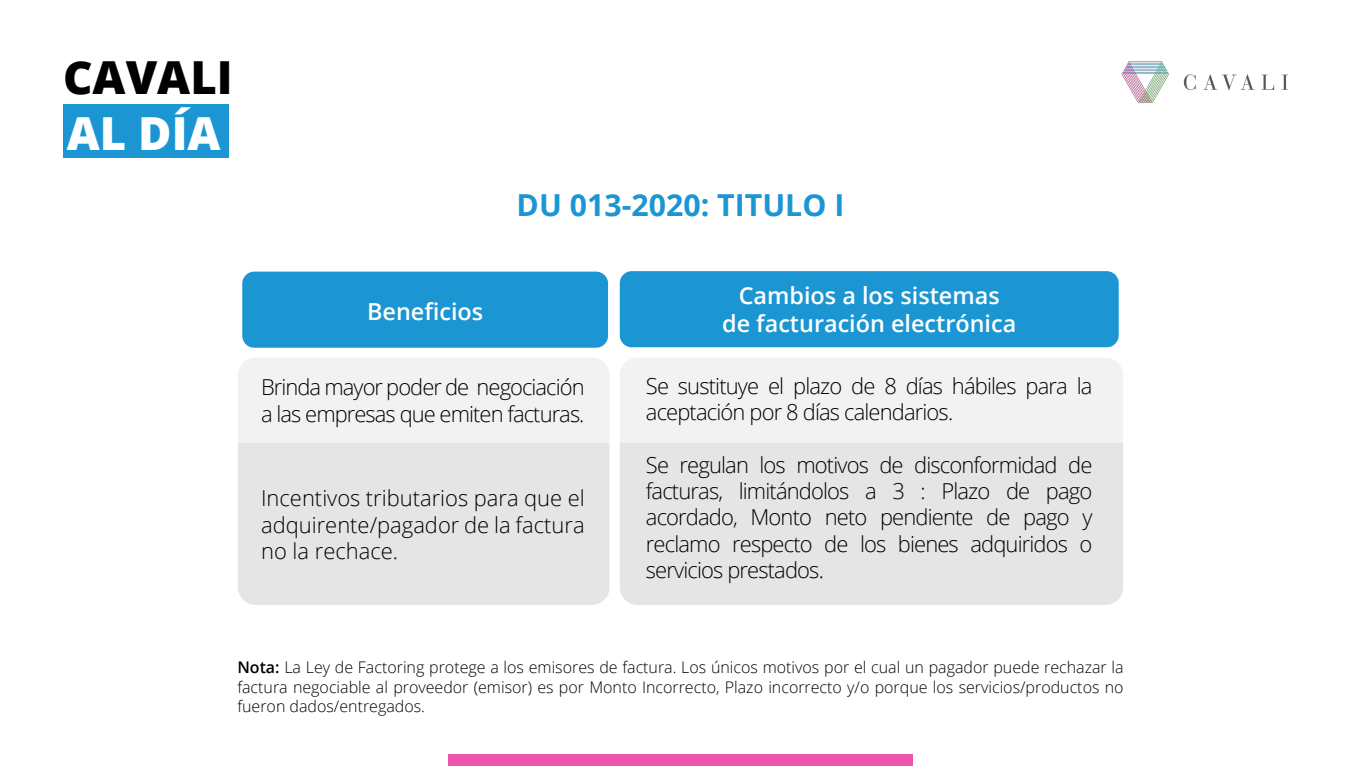
<style>
.page{position:relative;width:1361px;height:766px;background:#fff}
.page>*{position:absolute;margin:0;border:0;box-sizing:border-box;transform-origin:0 0}
.t1{font:800 45.5px "Open Sans";color:#000}
.t2{font:800 45.5px "Open Sans";color:#fff}
.t3{font:700 30.3px "Open Sans";color:#1b96d3}
.t4{font:600 23.4px/28.1px "Open Sans";color:#fff;text-align:center}
.t5{font:300 21.9px/26.3px "Open Sans";letter-spacing:-.04em;color:#000}
.t6{font:300 16px/19.2px "Open Sans";color:#000;text-align:justify}
.s1{font-weight:600}
</style>
<div class="page">
<img style="left:1121px;top:61px;width:167px;height:42px">
<div style="left:63px;top:104px;width:166px;height:53px;background:#1b96d3"></div>
<div style="left:448px;top:754px;width:464px;height:11px;background:#ed56ad"></div>
<div style="left:238px;top:442px;width:371px;height:162px;background:#e5e5e5"></div>
<div style="left:238px;top:358px;width:371px;height:84px;background:#f2f2f2"></div>
<div style="left:620px;top:442px;width:503px;height:162px;background:#e5e5e5"></div>
<div style="left:620px;top:358px;width:503px;height:84px;background:#f2f2f2"></div>
<div style="left:242px;top:271px;width:366px;height:76px;background:#1b96d3;border-radius:12px"></div>
<div style="left:620px;top:271px;width:498px;height:76px;background:#1b96d3;border-radius:12px"></div>
<h1 class="t1" style="left:63px;top:42px;width:171px">CAVALI</h1>
<h1 class="t2" style="left:67px;top:99px;width:155px">AL DÍA</h1>
<p class="t4" style="left:367px;top:297px;width:118px">Beneficios</p>
<h2 class="t3" style="left:517px;top:183px;width:329px">DU 013-2020: TITULO I</h2>
<p class="t4" style="left:722px;top:281px;width:296px">Cambios a los sistemas de facturación electrónica</p>
<p class="t5" style="left:261px;top:373px;width:325px">Brinda mayor poder de negociación a las empresas que emiten facturas.</p>
<p class="t5" style="left:261px;top:484px;width:325px;text-align:justify">Incentivos tributarios para que el adquirente/pagador de la factura no la rechace.</p>
<p class="t5" style="left:646px;top:372px;width:448px">Se sustituye el plazo de 8 días hábiles para la aceptación por 8 días calendarios.</p>
<p class="t5" style="left:646px;top:451px;width:448px;text-align:justify">Se regulan los motivos de disconformidad de facturas, limitándolos a 3 : Plazo de pago acordado, Monto neto pendiente de pago y reclamo respecto de los bienes adquiridos o servicios prestados.</p>
<p class="t6" style="left:237px;top:657px;width:888px"><span class="s1">Nota:</span> La Ley de Factoring protege a los emisores de factura. Los únicos motivos por el cual un pagador puede rechazar la factura negociable al proveedor (emisor) es por Monto Incorrecto, Plazo incorrecto y/o porque los servicios/productos no fueron dados/entregados.</p>
</div>
